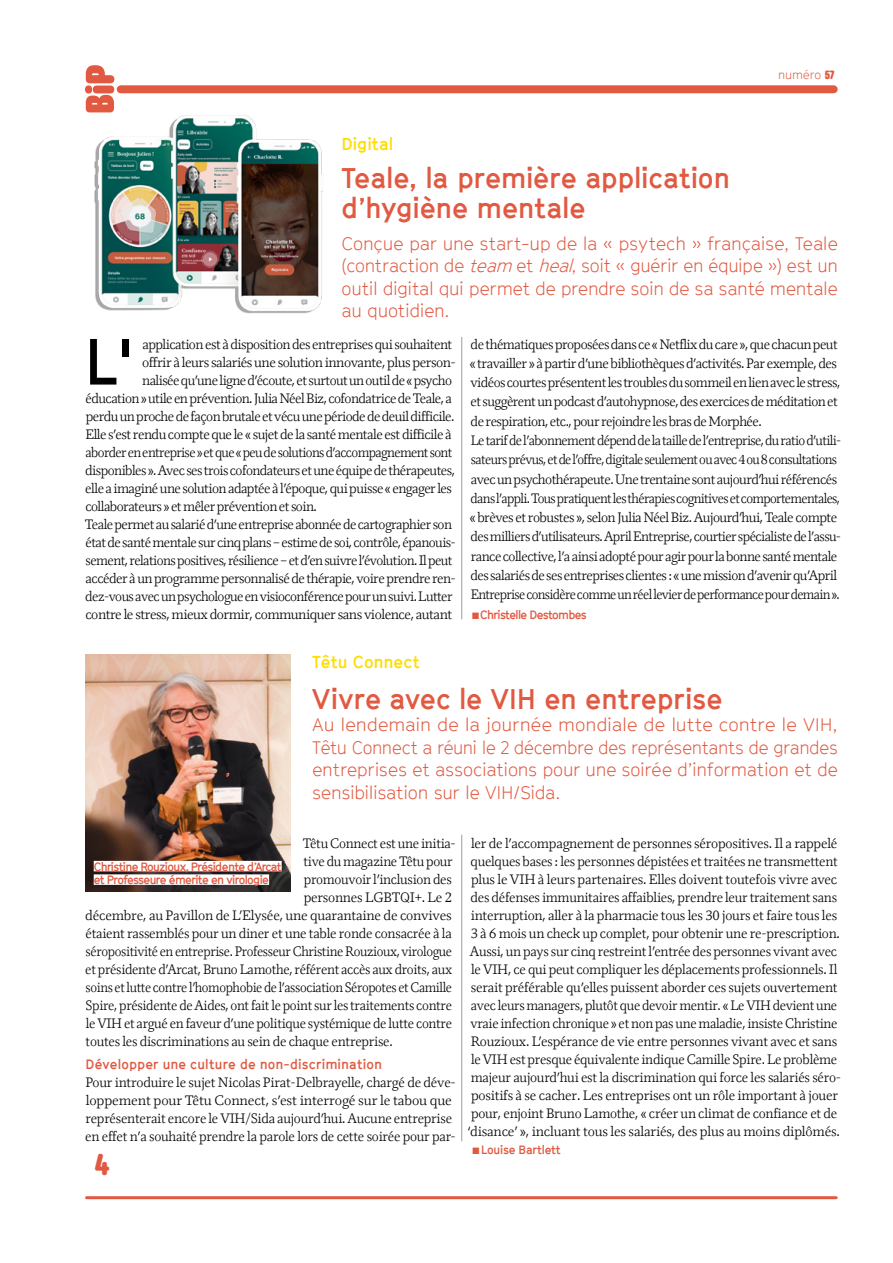
<style>
.page{position:relative;width:893px;height:1263px;background:#fff}
.page>*{position:absolute;margin:0;border:0;box-sizing:border-box;transform-origin:0 0}
.t1{font:700 64.2px "GT Cinetype";color:#000}
.t2{font:700 30px "Anchor";color:#e15941}
.t3{font:700 28.35px/29.8px "GT Cinetype";letter-spacing:-.005em;color:#e15941}
.t4{font:300 18px/22.5px "GT Cinetype";letter-spacing:-.015em;color:#e15941;text-align:justify}
.t5{font:700 17.1px "GT Cinetype";color:#fd0}
.t6{font:300 13.5px/18px "FM";letter-spacing:-.035em;color:#000}
.t7{font:300 13.5px "FM";letter-spacing:-.035em;color:#000;scale:.96 1}
.t8{font:300 13.5px "FM";letter-spacing:-.035em;color:#000;scale:.94 1}
.t9{font:300 13.5px "FM";letter-spacing:-.035em;color:#000;scale:.95 1}
.t10{font:300 13.5px "FM";letter-spacing:-.015em;color:#000}
.t11{font:700 13.5px "GT Cinetype";letter-spacing:.01em;color:#e15941}
.t12{font:700 12px/13.5px "GT Cinetype";letter-spacing:-.05em;color:#e15941}
.t13{font:700 12px "GT Cinetype";letter-spacing:-.02em;color:#e15941}
.t14{font:300 12px "GT Cinetype";color:#e15941}
.s1{font-family:"Anchor";font-weight:700}
.s2{font-style:italic}
</style>
<div class="page">
<img style="left:88px;top:112px;width:236px;height:202px">
<img style="left:85px;top:655px;width:205px;height:236px">
<svg style="left:85px;top:65px;width:29px;height:47px"></svg>
<div style="left:121px;top:85px;width:713px;height:8px;background:#e15941"></div>
<hr style="left:87px;top:1196px;width:749px;height:3px;background:#e15941">
<hr style="left:461px;top:337px;width:1px;height:282px;background:#9d9d9c">
<hr style="left:461px;top:835px;width:1px;height:306px;background:#9d9d9c">
<div style="left:94px;top:861px;width:188px;height:10px;background:#fff"></div>
<div style="left:94px;top:874px;width:175px;height:11px;background:#fff"></div>
<p class="t14" style="left:778px;top:68px;width:58px">numéro <span class="s1">57</span></p>
<p class="t5" style="left:342px;top:134px;width:53px">Digital</p>
<h3 class="t3" style="left:342px;top:163px;width:390px">Teale, la première application d’hygiène mentale</h3>
<h3 class="t4" style="left:342px;top:232px;width:498px">Conçue par une start-up de la « psytech » française, Teale (contraction de <span class="s2">team</span> et <span class="s2">heal</span>, soit « guérir en équipe ») est un outil digital qui permet de prendre soin de sa santé mentale au quotidien.</h3>
<h1 class="t1" style="left:85px;top:323px;width:48px">L'</h1>
<p class="t6" style="left:142px;top:335px;width:311px">application est à disposition des entreprises qui souhaitent</p>
<p class="t6" style="left:142px;top:353px;width:315px">offrir à leurs salariés une solution innovante, plus person-</p>
<p class="t6" style="left:142px;top:371px;width:311px">nalisée qu’une ligne d’écoute, et surtout un outil de « psycho</p>
<p class="t6" style="left:86px;top:389px;width:368px">éducation » utile en prévention. Julia Néel Biz, cofondatrice de Teale, a</p>
<p class="t6" style="left:86px;top:407px;width:370px">perdu un proche de façon brutale et vécu une période de deuil difficile.</p>
<p class="t6" style="left:85px;top:425px;width:368px">Elle s’est rendu compte que le « sujet de la santé mentale est difficile à</p>
<p class="t9" style="left:86px;top:443px;width:388px">aborder en entreprise » et que « peu de solutions d’accompagnement sont</p>
<p class="t6" style="left:85px;top:461px;width:371px">disponibles ». Avec ses trois cofondateurs et une équipe de thérapeutes,</p>
<p class="t6" style="left:85px;top:479px;width:368px">elle a imaginé une solution adaptée à l’époque, qui puisse « engager les</p>
<p class="t6" style="left:85px;top:497px;width:233px">collaborateurs » et mêler prévention et soin.</p>
<p class="t6" style="left:85px;top:515px;width:369px">Teale permet au salarié d’une entreprise abonnée de cartographier son</p>
<p class="t6" style="left:86px;top:533px;width:372px">état de santé mentale sur cinq plans – estime de soi, contrôle, épanouis-</p>
<p class="t6" style="left:86px;top:551px;width:368px">sement, relations positives, résilience – et d’en suivre l’évolution. Il peut</p>
<p class="t6" style="left:86px;top:569px;width:372px">accéder à un programme personnalisé de thérapie, voire prendre ren-</p>
<p class="t6" style="left:85px;top:587px;width:369px">dez-vous avec un psychologue en visioconférence pour un suivi. Lutter</p>
<p class="t6" style="left:85px;top:605px;width:368px">contre le stress, mieux dormir, communiquer sans violence, autant</p>
<p class="t6" style="left:470px;top:335px;width:373px;line-height:19.4px">de thématiques proposées dans ce « Netflix du care », que chacun peut « travailler » à partir d’une bibliothèques d’activités. Par exemple, des vidéos courtes présentent les troubles du sommeil en lien avec le stress, et suggèrent un podcast d’autohypnose, des exercices de méditation et de respiration, etc., pour rejoindre les bras de Morphée.<br>Le tarif de l’abonnement dépend de la taille de l’entreprise, du ratio d’utili&shy;sateurs prévus, et de l’offre, digitale seulement ou avec 4 ou 8 consultations avec un psychothérapeute. Une trentaine sont aujourd’hui référencés dans l’appli. Tous pratiquent les thérapies cognitives et comportementales, « brèves et robustes », selon Julia Néel Biz. Aujourd’hui, Teale compte des milliers d’utilisateurs. April Entreprise, courtier spécialiste de l’assu&shy;rance collective, l’a ainsi adopté pour agir pour la bonne santé mentale des salariés de ses entreprises clientes : « une mission d’avenir qu’April Entreprise considère comme un réel levier de performance pour demain ».</p>
<p class="t12" style="left:480px;top:607px;width:108px">Christelle Destombes</p>
<p class="t5" style="left:312px;top:652px;width:109px">Têtu Connect</p>
<h3 class="t3" style="left:312px;top:683px;width:412px">Vivre avec le VIH en entreprise</h3>
<h3 class="t4" style="left:312px;top:713px;width:527px">Au lendemain de la journée mondiale de lutte contre le VIH, Têtu Connect a réuni le 2 décembre des représentants de grandes entreprises et associations pour une soirée d’information et de sensibilisation sur le VIH/Sida.</h3>
<p class="t6" style="left:303px;top:835px;width:154px">Têtu Connect est une initia-</p>
<p class="t7" style="left:304px;top:853px;width:157px">tive du magazine Têtu pour</p>
<p class="t6" style="left:304px;top:871px;width:150px">promouvoir l’inclusion des</p>
<p class="t6" style="left:304px;top:889px;width:150px">personnes LGBTQI+. Le 2</p>
<p class="t10" style="left:85px;top:907px;width:368px">décembre, au Pavillon de L’Elysée, une quarantaine de convives</p>
<p class="t6" style="left:86px;top:925px;width:368px">étaient rassemblés pour un diner et une table ronde consacrée à la</p>
<p class="t8" style="left:86px;top:943px;width:391px">séropositivité en entreprise. Professeur Christine Rouzioux, virologue</p>
<p class="t7" style="left:85px;top:961px;width:384px">et présidente d’Arcat, Bruno Lamothe, référent accès aux droits, aux</p>
<p class="t8" style="left:86px;top:979px;width:391px">soins et lutte contre l’homophobie de l’association Séropotes et Camille</p>
<p class="t7" style="left:86px;top:997px;width:383px">Spire, présidente de Aides, ont fait le point sur les traitements contre</p>
<p class="t6" style="left:86px;top:1015px;width:368px">le VIH et argué en faveur d’une politique systémique de lutte contre</p>
<p class="t6" style="left:86px;top:1033px;width:309px">toutes les discriminations au sein de chaque entreprise.</p>
<p class="t11" style="left:86px;top:1056px;width:298px">Développer une culture de non-discrimination</p>
<p class="t6" style="left:85px;top:1073px;width:372px">Pour introduire le sujet Nicolas Pirat-Delbrayelle, chargé de déve&shy;loppement pour Têtu Connect, s’est interrogé sur le tabou que représenterait encore le VIH/Sida aujourd’hui. Aucune entreprise en effet n’a souhaité prendre la parole lors de cette soirée pour par-</p>
<p class="t12" style="left:94px;top:859px;width:189px">Christine Rouzioux, Présidente d’Arcat et Professeure émerite en virologie</p>
<h2 class="t2" style="left:95px;top:1147px;width:16px">4</h2>
<p class="t6" style="left:467px;top:835px;width:375px">ler de l’accompagnement de personnes séropositives. Il a rappelé quelques bases : les personnes dépistées et traitées ne transmettent plus le VIH à leurs partenaires. Elles doivent toutefois vivre avec des défenses immunitaires affaiblies, prendre leur traitement sans interruption, aller à la pharmacie tous les 30 jours et faire tous les 3 à 6 mois un check up complet, pour obtenir une re-prescription.<br>Aussi, un pays sur cinq restreint l’entrée des personnes vivant avec le VIH, ce qui peut compliquer les déplacements professionnels. Il serait préférable qu’elles puissent aborder ces sujets ouvertement avec leurs managers, plutôt que devoir mentir. « Le VIH devient une vraie infection chronique » et non pas une maladie, insiste Christine Rouzioux. L’espérance de vie entre personnes vivant avec et sans le VIH est presque équivalente indique Camille Spire. Le problème majeur aujourd’hui est la discrimination qui force les salariés séro&shy;positifs à se cacher. Les entreprises ont un rôle important à jouer pour, enjoint Bruno Lamothe, « créer un climat de confiance et de ‘disance’ », incluant tous les salariés, des plus au moins diplômés.</p>
<p class="t13" style="left:481px;top:1142px;width:81px">Louise Bartlett</p>
</div>
